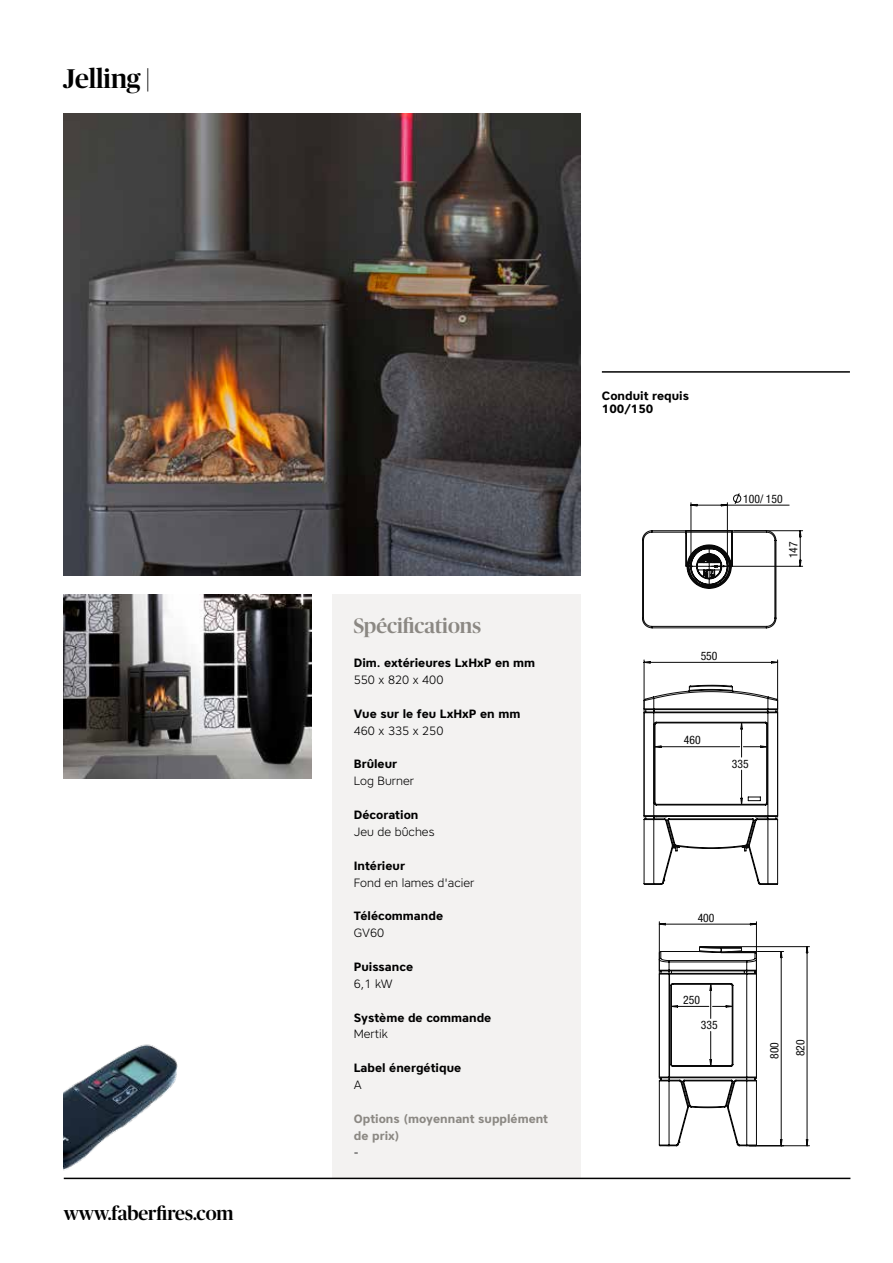
<style>
.page{position:relative;width:893px;height:1263px;background:#fff}
.page>*{position:absolute;margin:0;border:0;box-sizing:border-box;transform-origin:0 0}
.t1{font:500 27px "Publico Banner";color:#000}
.t2{font:500 21px "Publico Banner";color:#8b8883}
.t3{font:500 19.35px "Publico Banner";color:#000}
.t4{font:700 12px/13.5px "Core Sans A65";color:#000}
.t5{font:300 12px "Core Sans A35";color:#000}
.t6{font:700 12px/17px "Core Sans A65";color:#8b8883}
.t7{font:condensed 11.7px "Helvetica Neue LT Std";color:#090909}
</style>
<div class="page">
<hr style="left:602px;top:371px;width:248px;height:2px;background:#000">
<div style="left:333px;top:594px;width:248px;height:585px;background:#f3f2f1"></div>
<img style="left:63px;top:114px;width:518px;height:461px">
<img style="left:63px;top:594px;width:248px;height:184px">
<svg style="left:642px;top:493px;width:161px;height:136px"></svg>
<svg style="left:643px;top:659px;width:135px;height:226px"></svg>
<svg style="left:659px;top:921px;width:151px;height:225px"></svg>
<img style="left:64px;top:1044px;width:113px;height:134px">
<hr style="left:64px;top:1178px;width:786px;height:1px;background:#000">
<h1 class="t1" style="left:63px;top:60px;width:89px">Jelling |</h1>
<h3 class="t3" style="left:64px;top:1200px;width:171px">www.faberfires.com</h3>
<h2 class="t2" style="left:354px;top:611px;width:129px">Spécifications</h2>
<p class="t4" style="left:354px;top:656px;width:183px">Dim. extérieures LxHxP en mm</p>
<p class="t5" style="left:354px;top:672px;width:91px">550 x 820 x 400</p>
<p class="t4" style="left:354px;top:706px;width:168px">Vue sur le feu LxHxP en mm</p>
<p class="t5" style="left:354px;top:722px;width:91px">460 x 335 x 250</p>
<p class="t4" style="left:354px;top:757px;width:45px">Brûleur</p>
<p class="t5" style="left:354px;top:773px;width:62px">Log Burner</p>
<p class="t4" style="left:354px;top:808px;width:66px">Décoration</p>
<p class="t5" style="left:354px;top:824px;width:82px">Jeu de bûches</p>
<p class="t4" style="left:354px;top:858px;width:53px">Intérieur</p>
<p class="t5" style="left:354px;top:874px;width:122px">Fond en lames d'acier</p>
<p class="t4" style="left:354px;top:909px;width:91px">Télécommande</p>
<p class="t5" style="left:354px;top:925px;width:32px">GV60</p>
<p class="t4" style="left:354px;top:960px;width:61px">Puissance</p>
<p class="t5" style="left:354px;top:976px;width:40px">6,1 kW</p>
<p class="t4" style="left:354px;top:1010px;width:139px">Système de commande</p>
<p class="t5" style="left:354px;top:1026px;width:35px">Mertik</p>
<p class="t4" style="left:354px;top:1061px;width:109px">Label énergétique</p>
<p class="t5" style="left:354px;top:1077px;width:9px">A</p>
<p class="t6" style="left:354px;top:1110px;width:196px">Options (moyennant supplément de prix)</p>
<p class="t5" style="left:354px;top:1145px;width:6px">-</p>
<p class="t4" style="left:602px;top:388px;width:89px">Conduit requis<br>100/150</p>
<p class="t7" style="left:743px;top:492px;width:41px">100/ 150</p>
<p class="t7" style="left:787px;top:558px;width:18px;rotate:-90deg">147</p>
<p class="t7" style="left:701px;top:649px;width:18px">550</p>
<p class="t7" style="left:684px;top:733px;width:18px">460</p>
<p class="t7" style="left:732px;top:757px;width:18px">335</p>
<p class="t7" style="left:698px;top:910px;width:18px">400</p>
<p class="t7" style="left:683px;top:993px;width:18px">250</p>
<p class="t7" style="left:701px;top:1018px;width:18px">335</p>
<p class="t7" style="left:768px;top:1059px;width:18px;rotate:-90deg">800</p>
<p class="t7" style="left:793px;top:1056px;width:18px;rotate:-90deg">820</p>
</div>
